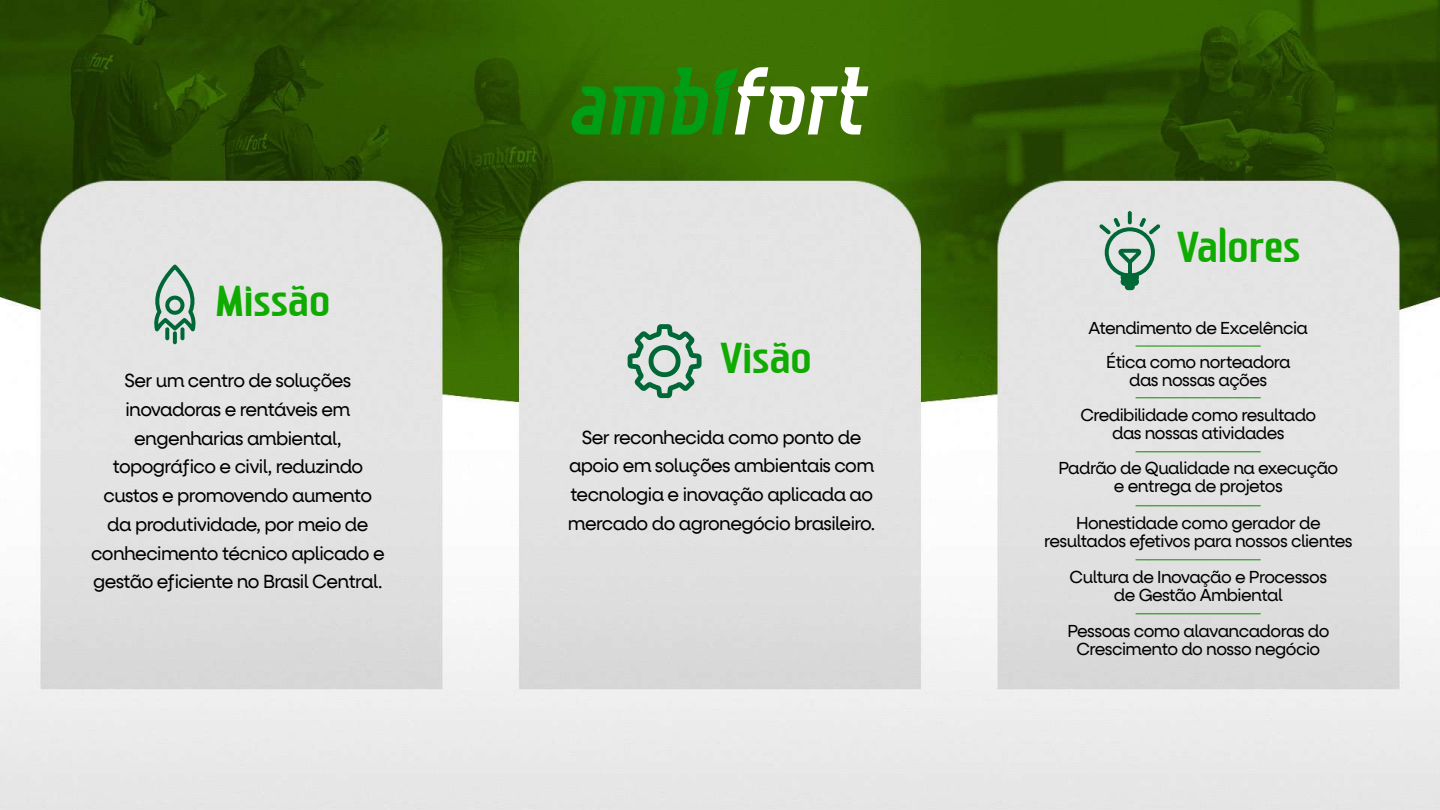
<style>
.page{position:relative;width:1440px;height:810px;background:#fff}
.page>*{position:absolute;margin:0;border:0;box-sizing:border-box;transform-origin:0 0}
.t1{font:43.05px "RANGE Regular";letter-spacing:.03em;color:#10ab00}
.t2{font:18.75px/28.8px "Neulis Alt";letter-spacing:-.03em;color:#000;text-align:center}
.t3{font:17.17px/18.1px "Neulis Alt";letter-spacing:-.03em;color:#000;text-align:center}
</style>
<div class="page">
<img style="left:0;top:0;width:1440px;height:810px">
<svg style="left:570px;top:67px;width:298px;height:68px"></svg>
<svg style="left:152px;top:265px;width:46px;height:66px;background:#9dbdae"></svg>
<svg style="left:165px;top:327px;width:4px;height:13px"></svg>
<svg style="left:173px;top:331px;width:4px;height:13px"></svg>
<svg style="left:180px;top:327px;width:4px;height:13px"></svg>
<svg style="left:628px;top:324px;width:74px;height:74px;background:#9cbdad"></svg>
<svg style="left:1128px;top:211px;width:4px;height:13px"></svg>
<svg style="left:1099px;top:218px;width:61px;height:72px;background:#a6c2b5"></svg>
<hr style="left:1136px;top:346px;width:125px;height:1px;background:#0e8b00">
<hr style="left:1136px;top:397px;width:125px;height:1px;background:#0e8b00">
<hr style="left:1136px;top:451px;width:125px;height:1px;background:#0e8b00">
<hr style="left:1136px;top:505px;width:125px;height:1px;background:#0e8b00">
<hr style="left:1136px;top:559px;width:125px;height:1px;background:#0e8b00">
<hr style="left:1136px;top:613px;width:125px;height:1px;background:#0e8b00">
<h1 class="t1" style="left:216px;top:275px;width:115px">Missão</h1>
<p class="t2" style="left:91px;top:366px;width:295px">Ser um centro de soluções inovadoras e rentáveis em engenharias ambiental, topográfico e civil, reduzindo custos e promovendo aumento da produtividade, por meio de conhecimento técnico aplicado e gestão eficiente no Brasil Central.</p>
<h1 class="t1" style="left:721px;top:332px;width:92px">Visão</h1>
<p class="t2" style="left:568px;top:423px;width:309px">Ser reconhecida como ponto de apoio em soluções ambientais com tecnologia e inovação aplicada ao mercado do agronegócio brasileiro.</p>
<h1 class="t1" style="left:1177px;top:222px;width:124px">Valores</h1>
<p class="t3" style="left:1089px;top:319px;width:221px">Atendimento de Excelência</p>
<p class="t3" style="left:1106px;top:353px;width:186px">Ética como norteadora das nossas ações</p>
<p class="t3" style="left:1080px;top:406px;width:237px">Credibilidade como resultado das nossas atividades</p>
<p class="t3" style="left:1058px;top:459px;width:281px">Padrão de Qualidade na execução e entrega de projetos</p>
<p class="t3" style="left:1044px;top:514px;width:310px">Honestidade como gerador de resultados efetivos para nossos clientes</p>
<p class="t3" style="left:1070px;top:568px;width:259px">Cultura de Inovação e Processos de Gestão Ambiental</p>
<p class="t3" style="left:1067px;top:622px;width:264px">Pessoas como alavancadoras do<br>Crescimento do nosso negócio</p>
</div>
